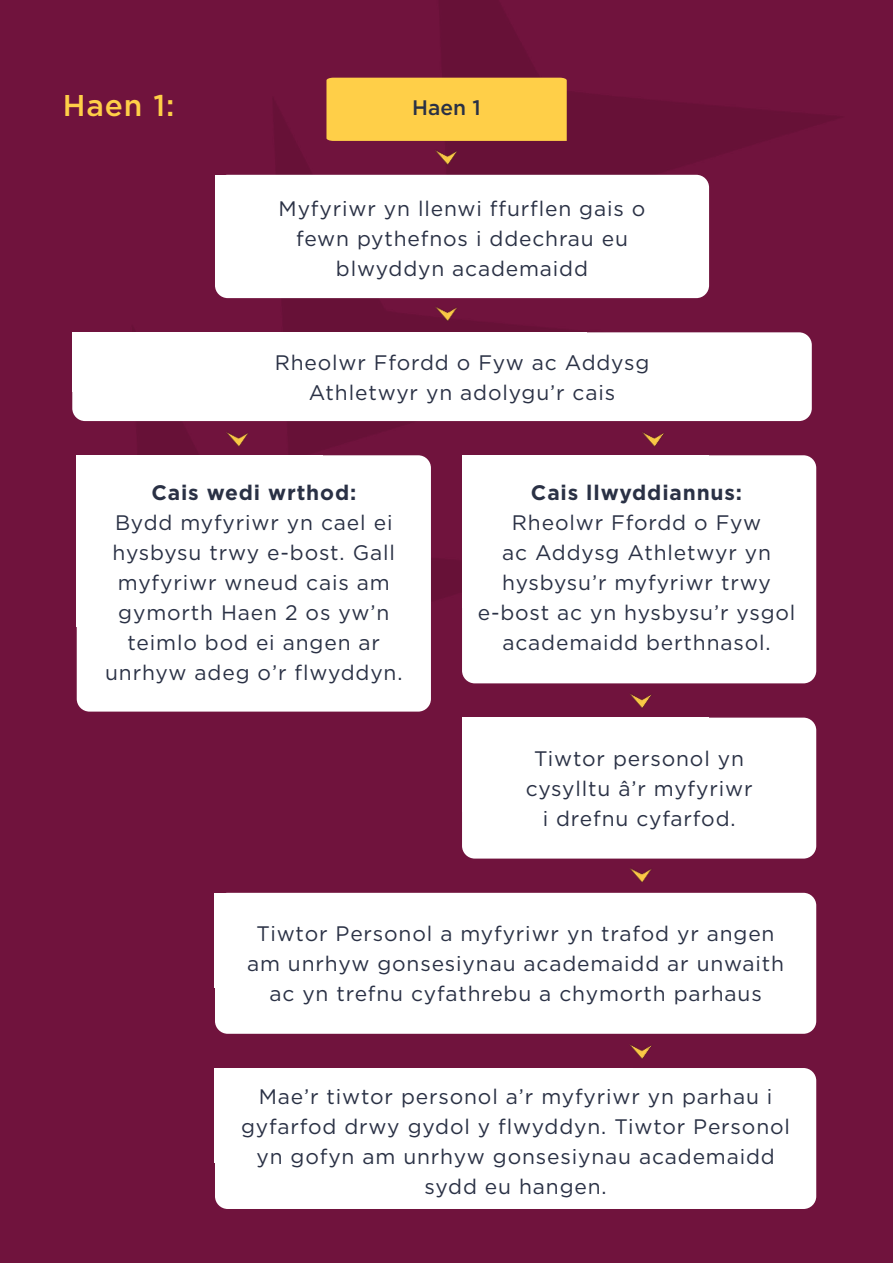
<style>
.page{position:relative;width:893px;height:1263px;background:#70133d}
.page>*{position:absolute;margin:0;border:0;box-sizing:border-box;transform-origin:0 0}
.t1{font:500 30px "Gotham";color:#ffcf48}
.t2{font:21px/30px "Gotham";letter-spacing:.04em;color:#2a3145;text-align:center}
.t3{font:700 21px "Gotham";letter-spacing:.04em;color:#2a3145}
.t4{font:500 21px "Gotham";color:#2a3145}
</style>
<div class="page">
<img style="left:706px;top:179px;width:111px;height:559px">
<div style="left:326px;top:78px;width:241px;height:63px;background:#ffcf48"></div>
<div style="left:215px;top:175px;width:494px;height:123px;background:#fff;border-radius:13px"></div>
<div style="left:215px;top:175px;width:343px;height:82px;background:#fff"></div>
<div style="left:72px;top:332px;width:740px;height:89px;background:#fff;border-radius:13px"></div>
<div style="left:72px;top:332px;width:514px;height:60px;background:#fff"></div>
<div style="left:77px;top:455px;width:354px;height:257px;background:#fff;border-radius:13px"></div>
<div style="left:77px;top:455px;width:246px;height:172px;background:#fff"></div>
<div style="left:462px;top:455px;width:354px;height:228px;background:#fff;border-radius:13px"></div>
<div style="left:462px;top:455px;width:246px;height:153px;background:#fff"></div>
<div style="left:462px;top:718px;width:354px;height:140px;background:#fff;border-radius:13px"></div>
<div style="left:462px;top:718px;width:246px;height:94px;background:#fff"></div>
<div style="left:215px;top:893px;width:601px;height:141px;background:#fff;border-radius:13px"></div>
<div style="left:215px;top:893px;width:418px;height:94px;background:#fff"></div>
<div style="left:215px;top:1068px;width:601px;height:141px;background:#fff;border-radius:13px"></div>
<div style="left:215px;top:1068px;width:418px;height:94px;background:#fff"></div>
<img style="left:426px;top:135px;width:37px;height:31px">
<img style="left:426px;top:298px;width:37px;height:24px">
<img style="left:218px;top:421px;width:36px;height:26px">
<img style="left:633px;top:421px;width:37px;height:26px">
<img style="left:621px;top:683px;width:36px;height:25px">
<img style="left:621px;top:858px;width:36px;height:25px">
<img style="left:621px;top:1033px;width:36px;height:26px">
<h1 class="t1" style="left:63px;top:86px;width:113px">Haen 1:</h1>
<p class="t4" style="left:412px;top:94px;width:70px">Haen 1</p>
<p class="t2" style="left:279px;top:193px;width:368px">Myfyriwr yn llenwi ffurflen gais o fewn pythefnos i ddechrau eu blwyddyn academaidd</p>
<p class="t2" style="left:275px;top:347px;width:376px">Rheolwr Ffordd o Fyw ac Addysg<br>Athletwyr yn adolygu’r cais</p>
<p class="t3" style="left:151px;top:478px;width:206px">Cais wedi wrthod:</p>
<p class="t2" style="left:105px;top:507px;width:299px">Bydd myfyriwr yn cael ei hysbysu trwy e-bost. Gall myfyriwr wneud cais am gymorth Haen 2 os yw’n teimlo bod ei angen ar unrhyw adeg o’r flwyddyn.</p>
<p class="t3" style="left:531px;top:478px;width:213px">Cais llwyddiannus:</p>
<p class="t2" style="left:478px;top:507px;width:319px">Rheolwr Ffordd o Fyw<br>ac Addysg Athletwyr yn hysbysu’r myfyriwr trwy e-bost ac yn hysbysu’r ysgol academaidd berthnasol.</p>
<p class="t2" style="left:526px;top:743px;width:228px">Tiwtor personol yn cysylltu â’r myfyriwr i drefnu cyfarfod.</p>
<p class="t2" style="left:247px;top:918px;width:539px">Tiwtor Personol a myfyriwr yn trafod yr angen am unrhyw gonsesiynau academaidd ar unwaith ac yn trefnu cyfathrebu a chymorth parhaus</p>
<p class="t2" style="left:241px;top:1081px;width:550px">Mae’r tiwtor personol a’r myfyriwr yn parhau i gyfarfod drwy gydol y flwyddyn. Tiwtor Personol yn gofyn am unrhyw gonsesiynau academaidd sydd eu hangen.</p>
</div>
